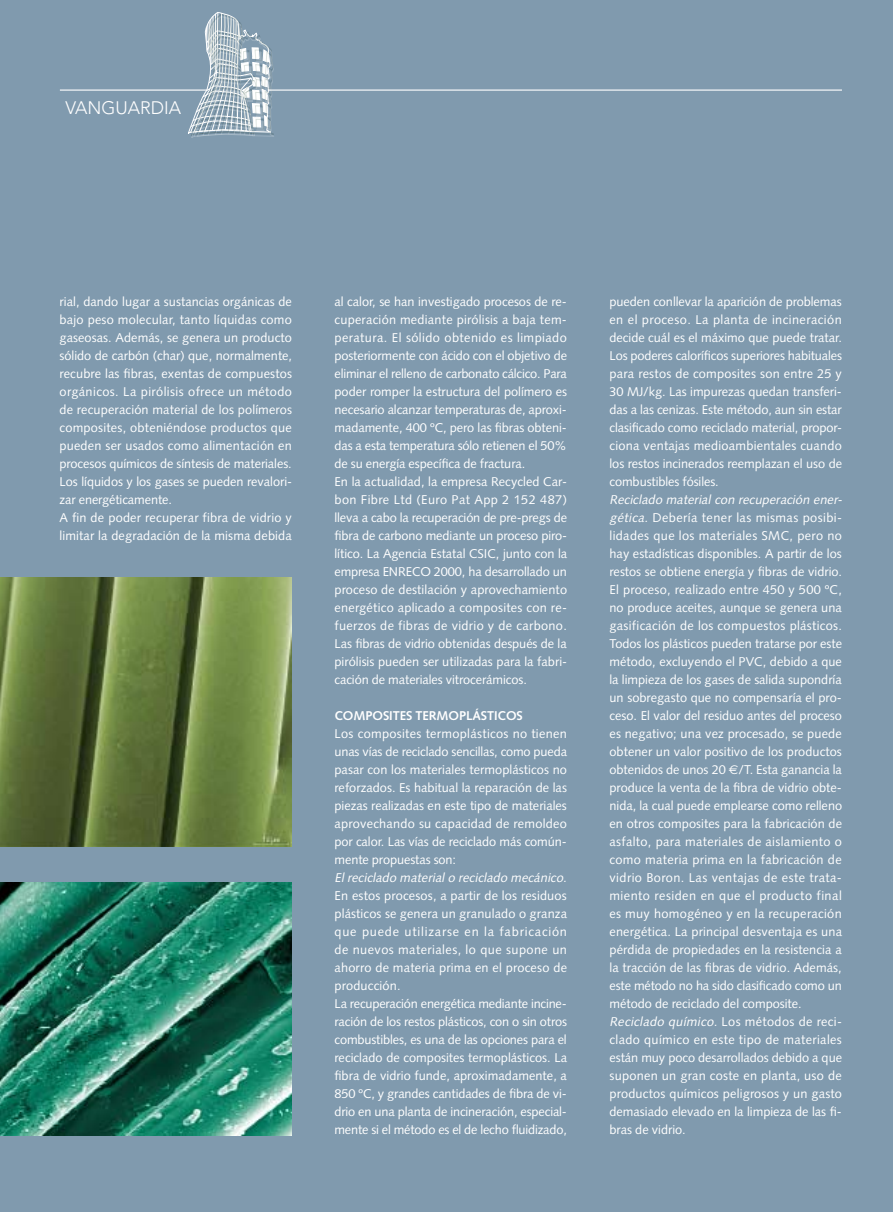
<style>
.page{position:relative;width:893px;height:1212px;background:#809aae}
.page>*{position:absolute;margin:0;border:0;box-sizing:border-box;transform-origin:0 0}
.t1{font:300 18px "Avenir";color:#fff}
.t2{font:12.75px/18px "Syntax";letter-spacing:.005em;color:#fff}
.t3{font:italic 12.75px "Syntax";color:#fff}
.t4{font:700 12.75px "Syntax";letter-spacing:-.005em;color:#fff}
.s1{font-style:italic}
.s2{font-family:"Euro Sans"}
</style>
<div class="page">
<hr style="left:60px;top:90px;width:147px;height:1px;background:#fff">
<svg style="left:188px;top:12px;width:87px;height:126px"></svg>
<hr style="left:268px;top:90px;width:574px;height:1px;background:#fff">
<img style="left:0;top:882px;width:292px;height:253px">
<img style="left:0;top:577px;width:292px;height:269px">
<h1 class="t1" style="left:65px;top:97px;width:117px">VANGUARDIA</h1>
<p class="t2" style="left:60px;top:293px;width:234px">rial, dando lugar a sustancias orgánicas de bajo peso molecular, tanto líquidas como gaseosas. Además, se genera un producto sólido de carbón (char) que, normalmente, recubre las fibras, exentas de compuestos orgánicos. La pirólisis ofrece un método de recuperación material de los polímeros composites, obteniéndose productos que pueden ser usados como alimentación en procesos químicos de síntesis de materiales.<br>Los líquidos y los gases se pueden revalori&shy;zar energéticamente.<br>A fin de poder recuperar fibra de vidrio y limitar la degradación de la misma debida</p>
<p class="t2" style="left:334px;top:293px;width:234px">al calor, se han investigado procesos de re&shy;cuperación mediante pirólisis a baja tem&shy;peratura. El sólido obtenido es limpiado posteriormente con ácido con el objetivo de eliminar el relleno de carbonato cálcico. Para poder romper la estructura del polímero es necesario alcanzar temperaturas de, aproxi&shy;madamente, 400 ºC, pero las fibras obteni&shy;das a esta temperatura sólo retienen el 50% de su energía específica de fractura.<br>En la actualidad, la empresa Recycled Car&shy;bon Fibre Ltd (Euro Pat App 2 152 487) lleva a cabo la recuperación de pre-pregs de fibra de carbono mediante un proceso piro&shy;lítico. La Agencia Estatal CSIC, junto con la empresa ENRECO 2000, ha desarrollado un proceso de destilación y aprovechamiento energético aplicado a composites con re&shy;fuerzos de fibras de vidrio y de carbono.<br>Las fibras de vidrio obtenidas después de la pirólisis pueden ser utilizadas para la fabri&shy;cación de materiales vitrocerámicos.</p>
<p class="t4" style="left:334px;top:708px;width:190px">COMPOSITES TERMOPLÁSTICOS</p>
<p class="t2" style="left:334px;top:725px;width:234px;text-align:justify">Los composites termoplásticos no tienen unas vías de reciclado sencillas, como pueda pasar con los materiales termoplásticos no reforzados. Es habitual la reparación de las piezas realizadas en este tipo de materiales aprovechando su capacidad de remoldeo por calor. Las vías de reciclado más común&shy;mente propuestas son:</p>
<p class="t3" style="left:334px;top:870px;width:236px">Elreciclado materialo reciclado mecánico.</p>
<p class="t2" style="left:334px;top:887px;width:234px">En estos procesos, a partir de los residuos plásticos se genera un granulado o granza que puede utilizarse en la fabricación de nuevos materiales, lo que supone un ahorro de materia prima en el proceso de producción.<br>La recuperación energética mediante incine&shy;ración de los restos plásticos, con o sin otros combustibles, es una de las opciones para el reciclado de composites termoplásticos. La fibra de vidrio funde, aproximadamente, a 850 ºC, y grandes cantidades de fibra de vi&shy;drio en una planta de incineración, especial&shy;mente si el método es el de lecho fluidizado,</p>
<p class="t2" style="left:609px;top:293px;width:234px;text-align:justify">pueden conllevar la aparición de problemas en el proceso. La planta de incineración decide cuál es el máximo que puede tratar.<br>Los poderes caloríficos superiores habituales para restos de composites son entre 25 y 30 MJ/kg. Las impurezas quedan transferi&shy;das a las cenizas. Este método, aun sin estar clasificado como reciclado material, propor&shy;ciona ventajas medioambientales cuando los restos incinerados reemplazan el uso de combustibles fósiles.</p>
<p class="t2" style="left:609px;top:491px;width:237px"><span class="s1">Reciclado material con recuperación ener&shy;gética.</span> Debería tener las mismas posibi&shy;lidades que los materiales SMC, pero no hay estadísticas disponibles. A partir de los restos se obtiene energía y fibras de vidrio.<br>El proceso, realizado entre 450 y 500 ºC, no produce aceites, aunque se genera una gasificación de los compuestos plásticos.<br>Todos los plásticos pueden tratarse por este método, excluyendo el PVC, debido a que la limpieza de los gases de salida supondría un sobregasto que no compensaría el pro&shy;ceso. El valor del residuo antes del proceso es negativo; una vez procesado, se puede obtener un valor positivo de los productos obtenidos de unos 20 <span class="s2">e</span>/T. Esta ganancia la produce la venta de la fibra de vidrio obte&shy;nida, la cual puede emplearse como relleno en otros composites para la fabricación de asfalto, para materiales de aislamiento o como materia prima en la fabricación de vidrio Boron. Las ventajas de este trata&shy;miento residen en que el producto final es muy homogéneo y en la recuperación energética. La principal desventaja es una pérdida de propiedades en la resistencia a la tracción de las fibras de vidrio. Además, este método no ha sido clasificado como un método de reciclado del composite.<br><span class="s1">Reciclado químico.</span> L o s m éto d o s d e re c i - clado químico en este tipo de materiales están muy poco desarrollados debido a que suponen un gran coste en planta, uso de productos químicos peligrosos y un gasto demasiado elevado en la limpieza de las fi&shy;bras de vidrio.</p>
</div>
